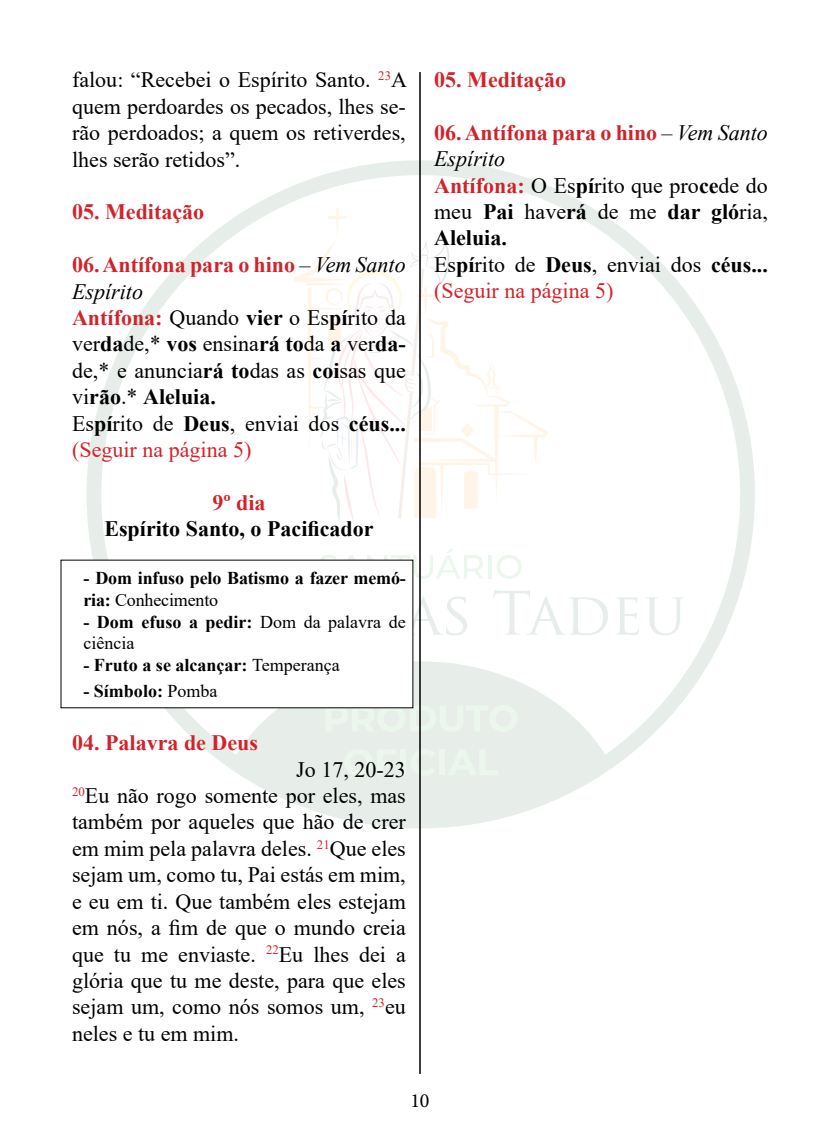
<style>
.page{position:relative;width:840px;height:1146px;background:#fff}
.page>*{position:absolute;margin:0;border:0;box-sizing:border-box;transform-origin:0 0}
.t1{font:22px/26.4px "Times New Roman";color:#000;text-align:justify}
.t2{font:700 22px "Times New Roman";color:#d2232a}
.t3{font:700 22px "Times New Roman";color:#000}
.t4{font:20px "Minion Pro";color:#000}
.t5{font:700 18px/21.6px "Times New Roman";letter-spacing:-.01em;color:#000}
.t6{font:18px/21.6px "Times New Roman";color:#000}
.s1{font-weight:700;color:#d2232a}
.s2{font-style:italic}
.s3{font-weight:700}
.s4{color:#d2232a}
.s5{font-weight:400}
</style>
<div class="page">
<svg style="left:86px;top:160px;width:668px;height:668px"></svg>
<hr style="left:419px;top:72px;width:1px;height:1001px;background:#000">
<div style="left:61px;top:560px;width:351px;height:147px;background:#fff"></div>
<p class="t1" style="left:72px;top:66px;width:336px">falou: “Recebei o Espírito Santo. <sup>23</sup>A quem perdoardes os pecados, lhes se&shy;rão perdoados; a quem os retiverdes, lhes serão retidos”.</p>
<p class="t2" style="left:72px;top:196px;width:133px">05. Meditação</p>
<p class="t1" style="left:72px;top:251px;width:335px;text-align:left"><span class="s1">06. Antífona para o hino</span> – <span class="s2">Vem Santo<br>Espírito<br></span><span class="s1">Antífona:</span> Quando <span class="s3">vier</span> o Es<span class="s3">pí</span>rito da ver<span class="s3">da</span>de,* <span class="s3">vos</span> ensina<span class="s3">rá to</span>da <span class="s3">a</span> ver<span class="s3">da&shy;</span>de,* e anuncia<span class="s3">rá to</span>das as <span class="s3">coi</span>sas que vi<span class="s3">rão</span>.* <span class="s3">Aleluia.<br></span>Es<span class="s3">pí</span>rito de <span class="s3">Deus</span>, enviai dos <span class="s3">céus... </span><span class="s4">(Seguir na página 5)</span></p>
<p class="t2" style="left:212px;top:486px;width:55px">9º dia</p>
<p class="t3" style="left:104px;top:513px;width:270px">Espírito Santo, o Pacificador</p>
<p class="t5" style="left:83px;top:567px;width:324px">- Dom infuso pelo Batismo a fazer memó&shy;ria: <span class="s5">Conhecimento</span></p>
<p class="t6" style="left:83px;top:610px;width:323px"><span class="s3">- Dom efuso a pedir:</span> Dom da palavra de ciência</p>
<p class="t5" style="left:83px;top:653px;width:258px">- Fruto a se alcançar: <span class="s5">Temperança</span></p>
<p class="t5" style="left:83px;top:680px;width:136px">- Símbolo: <span class="s5">Pomba</span></p>
<p class="t2" style="left:72px;top:726px;width:187px">04. Palavra de Deus</p>
<p class="t1" style="left:72px;top:755px;width:335px;text-indent:224px">Jo 17, 20-23<br><sup>20</sup>Eu não rogo somente por eles, mas também por aqueles que hão de crer em mim pela palavra deles. <sup>21</sup>Que eles sejam um, como tu, Pai estás em mim, e eu em ti. Que também eles estejam em nós, a fim de que o mundo creia que tu me enviaste. <sup>22</sup>Eu lhes dei a glória que tu me deste, para que eles sejam um, como nós somos um, <sup>23</sup>eu neles e tu em mim.</p>
<p class="t2" style="left:434px;top:64px;width:133px">05. Meditação</p>
<p class="t1" style="left:434px;top:118px;width:335px;text-align:left"><span class="s1">06. Antífona para o hino</span> – <span class="s2">Vem Santo<br>Espírito<br></span><span class="s1">Antífona:</span> O Es<span class="s3">pí</span>rito que pro<span class="s3">ce</span>de do meu <span class="s3">Pai</span> have<span class="s3">rá</span> de me <span class="s3">dar gló</span>ria,<br><span class="s3">Aleluia.<br></span>Es<span class="s3">pí</span>rito de <span class="s3">Deus</span>, enviai dos <span class="s3">céus... </span><span class="s4">(Seguir na página 5)</span></p>
<p class="t4" style="left:410px;top:1086px;width:21px">10</p>
</div>
